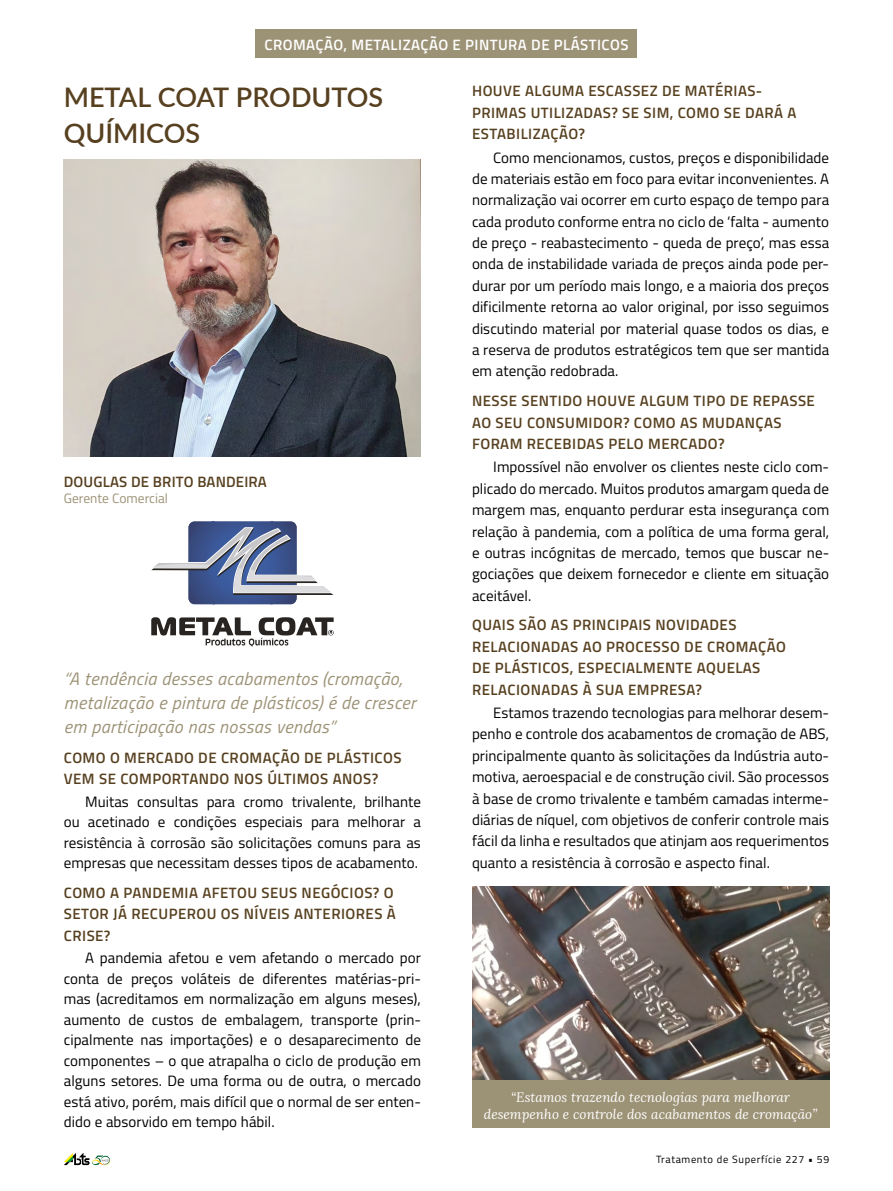
<style>
.page{position:relative;width:893px;height:1191px;background:#fff}
.page>*{position:absolute;margin:0;border:0;box-sizing:border-box;transform-origin:0 0}
.t1{font:600 27px/36.3px "Lato";color:#57401f}
.t2{font:italic 18px/24.3px "Titillium";letter-spacing:.02em;color:#9c9276}
.t3{font:15px/21.3px "Titillium";letter-spacing:.005em;color:#000;text-align:justify}
.t4{font:600 15px/21.3px "Titillium";letter-spacing:.03em;color:#57401f}
.t5{font:600 15px "Titillium";letter-spacing:.03em;color:#fff}
.t6{font:600 15px "Titillium";letter-spacing:.01em;color:#57401f}
.t7{font:italic 13.5px/16.2px "Lora";color:#fff;text-align:center}
.t8{font:13.5px "Titillium";color:#9c9276}
.t9{font:10.5px "Titillium";letter-spacing:.06em;color:#000}
</style>
<div class="page">
<div style="left:256px;top:30px;width:381px;height:28px;background:#9c9276"></div>
<img style="left:64px;top:159px;width:356px;height:298px">
<svg style="left:151px;top:617px;width:183px;height:29px"></svg>
<svg style="left:151px;top:521px;width:182px;height:83px"></svg>
<svg style="left:64px;top:1152px;width:46px;height:13px"></svg>
<img style="left:472px;top:887px;width:357px;height:193px">
<div style="left:472px;top:1080px;width:357px;height:47px;background:#9c9276"></div>
<p class="t5" style="left:264px;top:33px;width:366px">CROMAÇÃO, METALIZAÇÃO E PINTURA DE PLÁSTICOS</p>
<h1 class="t1" style="left:64px;top:78px;width:321px">METAL COAT PRODUTOS<br>QUÍMICOS</h1>
<p class="t4" style="left:472px;top:80px;width:326px">HOUVE ALGUMA ESCASSEZ DE MATÉRIAS-<br>PRIMAS UTILIZADAS? SE SIM, COMO SE DARÁ A<br>ESTABILIZAÇÃO?</p>
<p class="t3" style="left:472px;top:146px;width:359px;text-indent:21px">Como mencionamos, custos, preços e disponibilidade de materiais estão em foco para evitar inconvenientes. A normalização vai ocorrer em curto espaço de tempo para cada produto conforme entra no ciclo de ‘falta - aumento de preço - reabastecimento - queda de preço’, mas essa onda de instabilidade variada de preços ainda pode per&shy;durar por um período mais longo, e a maioria dos preços dificilmente retorna ao valor original, por isso seguimos discutindo material por material quase todos os dias, e a reserva de produtos estratégicos tem que ser mantida em atenção redobrada.</p>
<p class="t4" style="left:472px;top:389px;width:344px">NESSE SENTIDO HOUVE ALGUM TIPO DE REPASSE<br>AO SEU CONSUMIDOR? COMO AS MUDANÇAS<br>FORAM RECEBIDAS PELO MERCADO?</p>
<p class="t3" style="left:472px;top:456px;width:359px;text-indent:21px">Impossível não envolver os clientes neste ciclo com&shy;plicado do mercado. Muitos produtos amargam queda de margem mas, enquanto perdurar esta insegurança com relação à pandemia, com a política de uma forma geral, e outras incógnitas de mercado, temos que buscar ne&shy;gociações que deixem fornecedor e cliente em situação aceitável.</p>
<p class="t4" style="left:472px;top:614px;width:315px">QUAIS SÃO AS PRINCIPAIS NOVIDADES RELACIONADAS AO PROCESSO DE CROMAÇÃO DE PLÁSTICOS, ESPECIALMENTE AQUELAS RELACIONADAS À SUA EMPRESA?</p>
<p class="t3" style="left:472px;top:701px;width:359px;text-indent:21px">Estamos trazendo tecnologias para melhorar desem&shy;penho e controle dos acabamentos de cromação de ABS, principalmente quanto às solicitações da Indústria auto&shy;motiva, aeroespacial e de construção civil. São processos à base de cromo trivalente e também camadas interme&shy;diárias de níquel, com objetivos de conferir controle mais fácil da linha e resultados que atinjam aos requerimentos quanto a resistência à corrosão e aspecto final.</p>
<p class="t6" style="left:64px;top:470px;width:204px">DOUGLAS DE BRITO BANDEIRA</p>
<p class="t8" style="left:64px;top:488px;width:106px">Gerente Comercial</p>
<p class="t2" style="left:64px;top:665px;width:354px">“A tendência desses acabamentos (cromação, metalização e pintura de plásticos) é de crescer em participação nas nossas vendas”</p>
<p class="t4" style="left:64px;top:746px;width:339px">COMO O MERCADO DE CROMAÇÃO DE PLÁSTICOS<br>VEM SE COMPORTANDO NOS ÚLTIMOS ANOS?</p>
<p class="t3" style="left:64px;top:790px;width:359px;line-height:20.5px;text-indent:21px">Muitas consultas para cromo trivalente, brilhante ou acetinado e condições especiais para melhorar a resistência à corrosão são solicitações comuns para as empresas que necessitam desses tipos de acabamento.</p>
<p class="t4" style="left:64px;top:881px;width:333px">COMO A PANDEMIA AFETOU SEUS NEGÓCIOS? O<br>SETOR JÁ RECUPEROU OS NÍVEIS ANTERIORES À<br>CRISE?</p>
<p class="t3" style="left:64px;top:947px;width:359px;line-height:20.5px;text-indent:21px">A pandemia afetou e vem afetando o mercado por conta de preços voláteis de diferentes matérias-pri&shy;mas (acreditamos em normalização em alguns meses), aumento de custos de embalagem, transporte (prin&shy;cipalmente nas importações) e o desaparecimento de componentes – o que atrapalha o ciclo de produção em alguns setores. De uma forma ou de outra, o mercado está ativo, porém, mais difícil que o normal de ser enten&shy;dido e absorvido em tempo hábil.</p>
<p class="t7" style="left:484px;top:1089px;width:335px">“Estamos trazendo tecnologias para melhorar desempenho e controle dos acabamentos de cromação”</p>
<p class="t9" style="left:656px;top:1151px;width:175px">Tratamento de Superfície 227 • 59</p>
</div>
